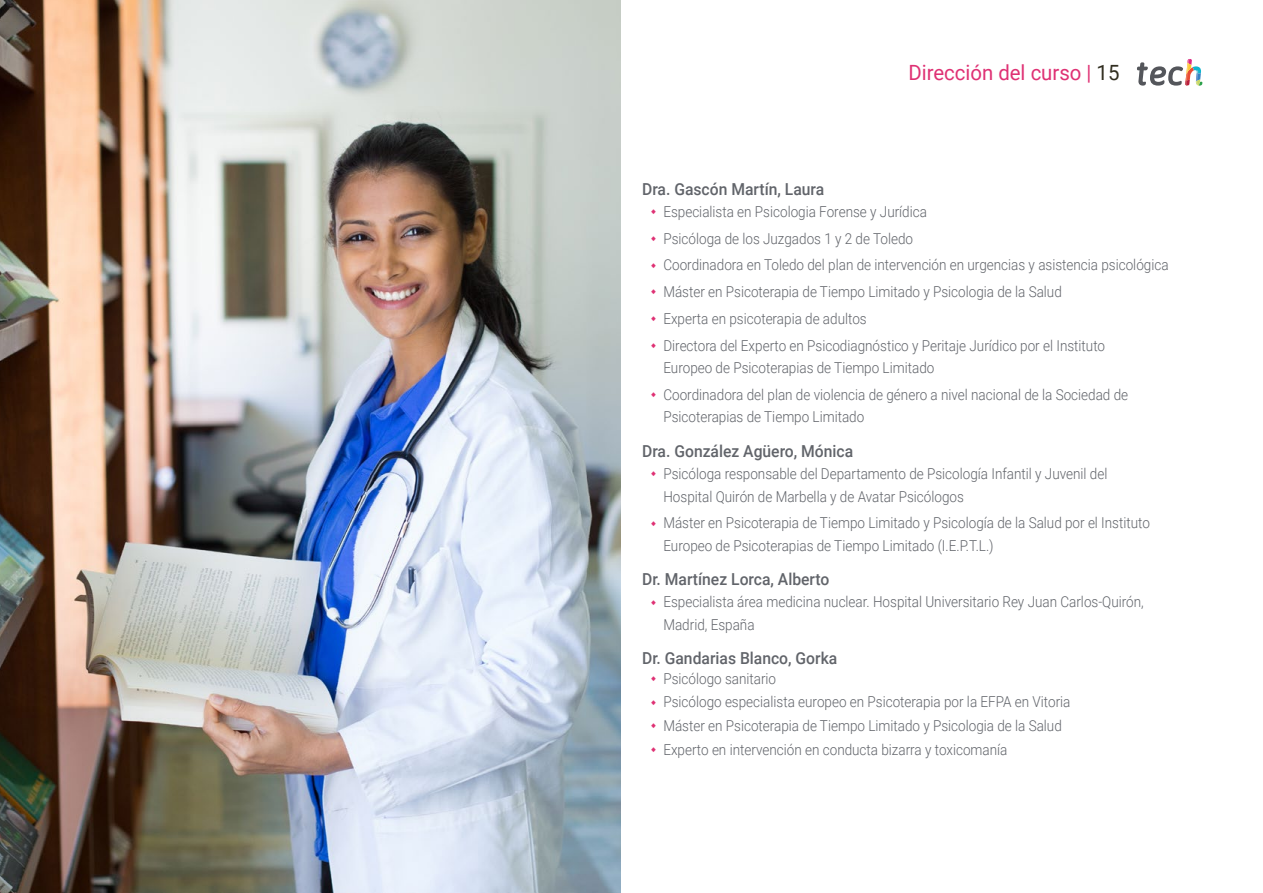
<style>
.page{position:relative;width:1263px;height:893px;background:#fff}
.page>*{position:absolute;margin:0;border:0;box-sizing:border-box;transform-origin:0 0}
.t1{font:21px "Roboto";color:#df3174}
.t2{font:500 16.5px "Roboto";color:#61646a;scale:.95 1}
.t3{font:300 15px/26.7px "Roboto";color:#61646a;scale:.9 1}
.s1{color:#312e20}
</style>
<div class="page">
<svg style="left:1137px;top:59px;width:65px;height:27px"></svg>
<img style="left:0;top:0;width:621px;height:893px">
<h1 class="t1" style="left:908px;top:57px;width:213px">Dirección del curso | <span class="s1">15</span></h1>
<p class="t2" style="left:642px;top:177px;width:193px">Dra. Gascón Martín, Laura</p>
<p class="t3" style="left:663px;top:198px;width:563px">Especialista en Psicologia Forense y Jurídica<br>Psicóloga de los Juzgados 1 y 2 de Toledo<br>Coordinadora en Toledo del plan de intervención en urgencias y asistencia psicológica Máster en Psicoterapia de Tiempo Limitado y Psicologia de la Salud<br>Experta en psicoterapia de adultos<br>Directora del Experto en Psicodiagnóstico y Peritaje Jurídico por el Instituto</p>
<p class="t3" style="left:663px;top:354px;width:518px">Europeo de Psicoterapias de Tiempo Limitado<br>Coordinadora del plan de violencia de género a nivel nacional de la Sociedad de</p>
<p class="t3" style="left:663px;top:403px;width:225px">Psicoterapias de Tiempo Limitado</p>
<p class="t2" style="left:642px;top:439px;width:224px">Dra. González Agüero, Mónica</p>
<p class="t3" style="left:663px;top:462px;width:495px;line-height:22.5px">Psicóloga responsable del Departamento de Psicología Infantil y Juvenil del<br>Hospital Quirón de Marbella y de Avatar Psicólogos</p>
<p class="t3" style="left:663px;top:511px;width:542px;line-height:22.5px">Máster en Psicoterapia de Tiempo Limitado y Psicología de la Salud por el Instituto<br>Europeo de Psicoterapias de Tiempo Limitado (I.E.P.T.L.)</p>
<p class="t2" style="left:642px;top:568px;width:199px">Dr. Martínez Lorca, Alberto</p>
<p class="t3" style="left:663px;top:590px;width:535px;line-height:22.5px">Especialista área medicina nuclear. Hospital Universitario Rey Juan Carlos-Quirón,<br>Madrid, España</p>
<p class="t2" style="left:642px;top:647px;width:207px">Dr. Gandarias Blanco, Gorka</p>
<p class="t3" style="left:663px;top:666px;width:454px;line-height:23.7px">Psicólogo sanitario<br>Psicólogo especialista europeo en Psicoterapia por la EFPA en Vitoria Máster en Psicoterapia de Tiempo Limitado y Psicologia de la Salud Experto en intervención en conducta bizarra y toxicomanía</p>
</div>
